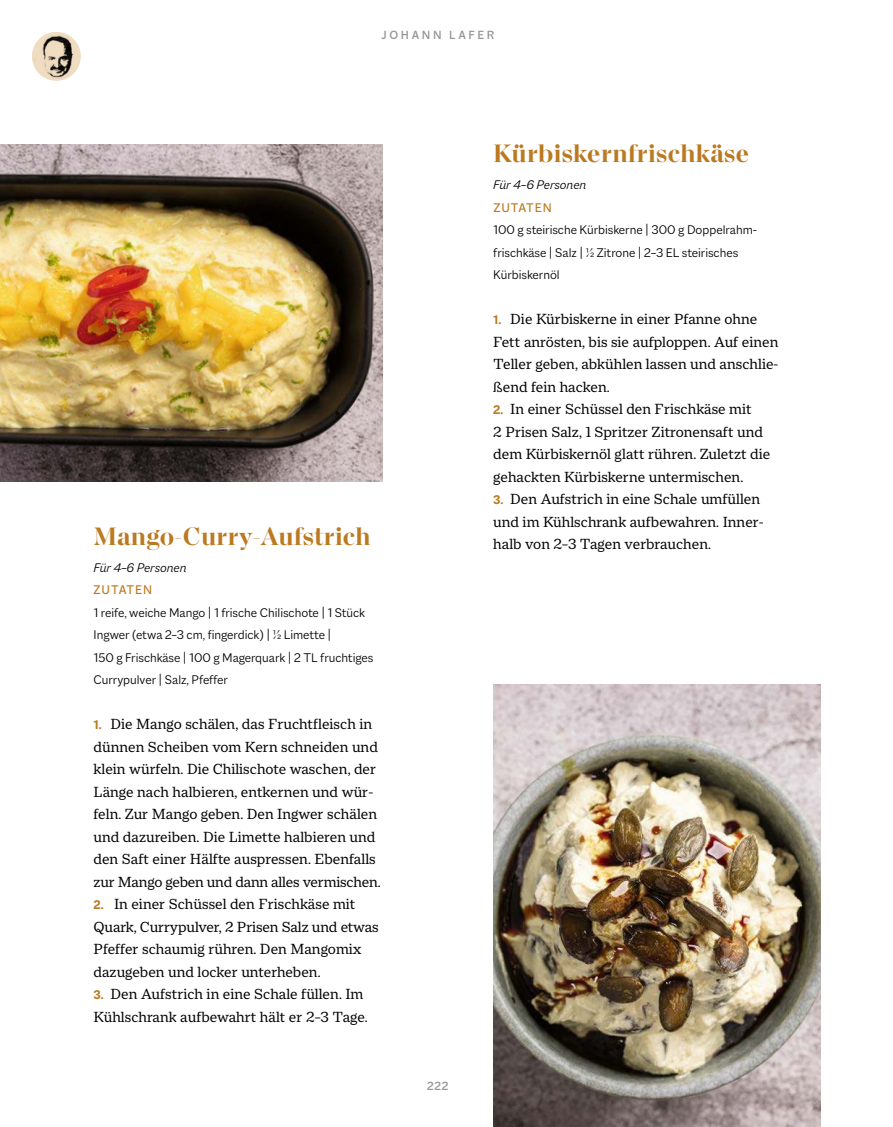
<style>
.page{position:relative;width:893px;height:1127px;background:#fff}
.page>*{position:absolute;margin:0;border:0;box-sizing:border-box;transform-origin:0 0}
.t1{font:700 27px "Macklin Display";letter-spacing:.01em;color:#bb7920}
.t2{font:15.75px/22.5px "Macklin Text";color:#000}
.t3{font:300 13.5px/22.5px "Macklin Sans";color:#000}
.t4{font:italic 300 13.5px "Macklin Sans";color:#000}
.t5{font:13.5px "Macklin Sans";letter-spacing:.07em;color:#bb7920}
.t6{font:500 12.75px "Macklin Sans";letter-spacing:.21em;color:#969696}
.s1{font-family:"Macklin Sans";font-weight:700;font-size:13.5px;color:#bb7920}
</style>
<div class="page">
<div style="left:32px;top:32px;width:49px;height:49px;background:#f0dcc1;border-radius:50%"></div>
<img style="left:34px;top:32px;width:45px;height:49px">
<img style="left:0;top:144px;width:383px;height:338px">
<img style="left:493px;top:684px;width:328px;height:443px">
<p class="t6" style="left:381px;top:31px;width:115px">JOHANN LAFER</p>
<h1 class="t1" style="left:493px;top:145px;width:257px">Kürbiskernfrischkäse</h1>
<p class="t4" style="left:493px;top:180px;width:95px">Für 4–6 Personen</p>
<p class="t5" style="left:493px;top:203px;width:60px">ZUTATEN</p>
<p class="t3" style="left:493px;top:219px;width:265px">100 g steirische Kürbiskerne | 300 g Doppelrahm&shy;frischkäse | Salz | ½ Zitrone | 2–3 EL steirisches<br>Kürbiskernöl</p>
<p class="t2" style="left:493px;top:308px;width:287px"><span class="s1">1.</span> Die Kürbiskerne in einer Pfanne ohne Fett anrösten, bis sie aufploppen. Auf einen Teller geben, abkühlen lassen und anschlie&shy;ßend fein hacken.</p>
<p class="t2" style="left:493px;top:398px;width:279px"><span class="s1">2.</span> In einer Schüssel den Frischkäse mit<br>2 Prisen Salz, 1 Spritzer Zitronensaft und dem Kürbiskernöl glatt rühren. Zuletzt die gehackten Kürbiskerne untermischen.</p>
<p class="t2" style="left:493px;top:488px;width:272px"><span class="s1">3.</span> Den Aufstrich in eine Schale umfüllen und im Kühlschrank aufbewahren. Inner-</p>
<h1 class="t1" style="left:94px;top:527px;width:279px">Mango-Curry-Aufstrich</h1>
<p class="t2" style="left:493px;top:533px;width:219px">halb von 2–3 Tagen verbrauchen.</p>
<p class="t4" style="left:94px;top:562px;width:95px">Für 4–6 Personen</p>
<p class="t5" style="left:94px;top:585px;width:60px">ZUTATEN</p>
<p class="t3" style="left:94px;top:601px;width:281px">1 reife, weiche Mango | 1 frische Chilischote | 1 Stück Ingwer (etwa 2–3 cm, fingerdick) | ½ Limette |<br>150 g Frischkäse | 100 g Magerquark | 2 TL fruchtiges Currypulver | Salz, Pfeffer</p>
<p class="t2" style="left:94px;top:713px;width:289px"><span class="s1">1.</span> Die Mango schälen, das Fruchtfleisch in dünnen Scheiben vom Kern schneiden und klein würfeln. Die Chilischote waschen, der Länge nach halbieren, entkernen und wür&shy;feln. Zur Mango geben. Den Ingwer schälen und dazureiben. Die Limette halbieren und den Saft einer Hälfte auspressen. Ebenfalls zur Mango geben und dann alles vermischen.</p>
<p class="t2" style="left:94px;top:893px;width:287px"><span class="s1">2.</span> In einer Schüssel den Frischkäse mit Quark, Currypulver, 2 Prisen Salz und etwas Pfeffer schaumig rühren. Den Mangomix dazugeben und locker unterheben.</p>
<p class="t2" style="left:94px;top:983px;width:276px"><span class="s1">3.</span> Den Aufstrich in eine Schale füllen. Im<br>Kühlschrank aufbewahrt hält er 2–3 Tage.</p>
<p class="t6" style="left:427px;top:1081px;width:23px">222</p>
</div>
